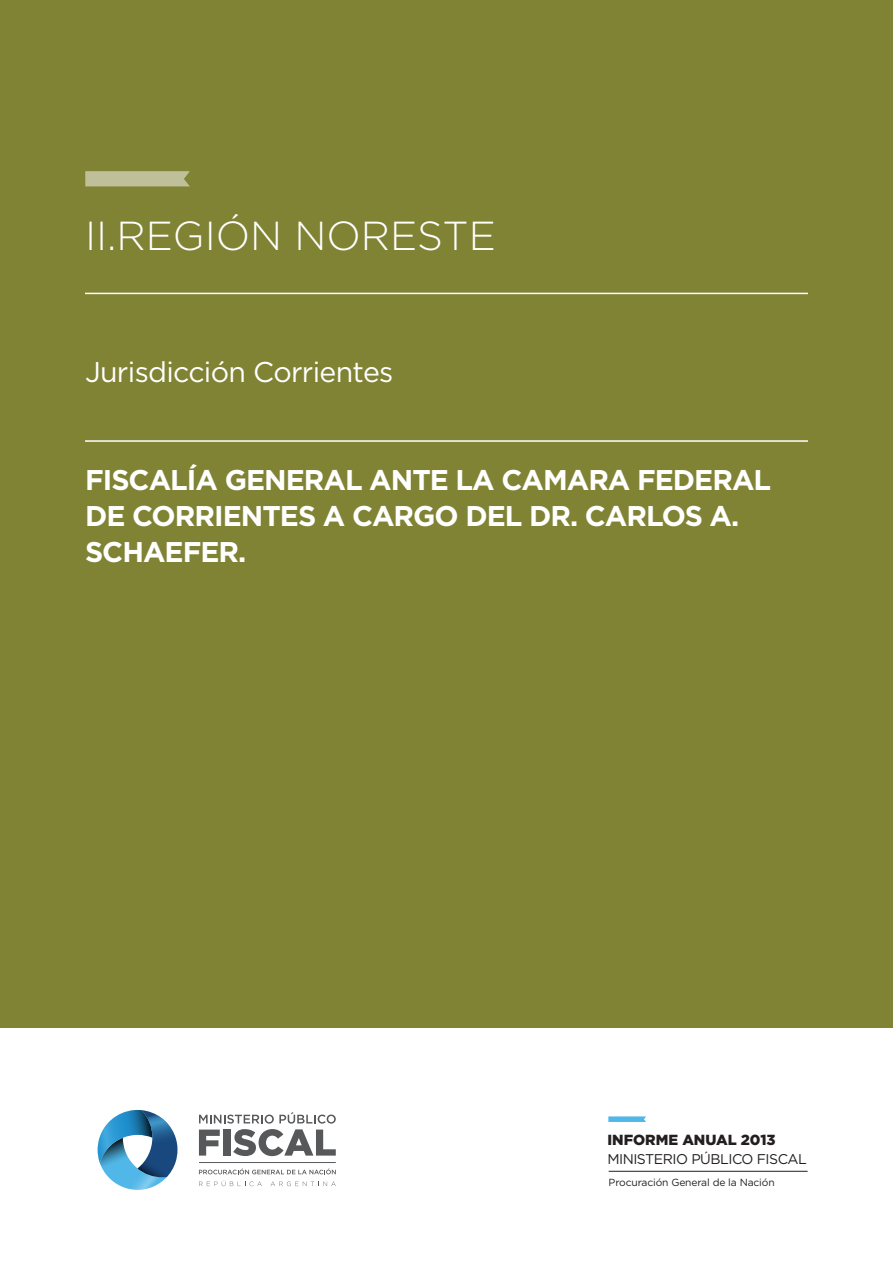
<style>
.page{position:relative;width:893px;height:1263px;background:#fff}
.page>*{position:absolute;margin:0;border:0;box-sizing:border-box;transform-origin:0 0}
.t1{font:300 40.5px "Gotham";color:#fff}
.t2{font:700 28.5px/36px "Gotham";letter-spacing:-.035em;color:#fff}
.t3{font:28.5px "Gotham";letter-spacing:-.025em;color:#fff}
.t4{font:900 14.7px "Gotham";color:#231f20}
.t5{font:14.1px "Gotham";letter-spacing:-.035em;color:#231f20}
.t6{font:10.35px "Gotham";letter-spacing:-.01em;color:#231f20}
</style>
<div class="page">
<div style="left:0;top:0;width:893px;height:1027px;background:#808334"></div>
<hr style="left:85px;top:293px;width:723px;height:1px;background:#fff">
<hr style="left:85px;top:440px;width:723px;height:2px;background:#fff">
<hr style="left:199px;top:1162px;width:137px;height:1px;background:#57585a">
<svg style="left:199px;top:1168px;width:137px;height:6px"></svg>
<svg style="left:199px;top:1180px;width:63px;height:6px"></svg>
<svg style="left:271px;top:1181px;width:65px;height:5px"></svg>
<svg style="left:199px;top:1129px;width:21px;height:26px"></svg>
<div style="left:223px;top:1129px;width:7px;height:26px;background:#57585a"></div>
<svg style="left:233px;top:1129px;width:103px;height:27px"></svg>
<svg style="left:199px;top:1112px;width:137px;height:11px"></svg>
<svg style="left:98px;top:1110px;width:79px;height:80px"></svg>
<svg style="left:608px;top:1116px;width:38px;height:6px"></svg>
<hr style="left:609px;top:1171px;width:199px;height:1px;background:#231f20">
<svg style="left:85px;top:171px;width:105px;height:15px;background:#bcbd94"></svg>
<h1 class="t1" style="left:85px;top:210px;width:412px">II.REGIÓN NORESTE</h1>
<p class="t3" style="left:85px;top:354px;width:310px">Jurisdicción Corrientes</p>
<p class="t2" style="left:85px;top:462px;width:688px">FISCALÍA GENERAL ANTE LA CAMARA FEDERAL<br>DE CORRIENTES A CARGO DEL DR. CARLOS A.<br>SCHAEFER.</p>
<p class="t4" style="left:607px;top:1130px;width:170px">INFORME ANUAL 2013</p>
<p class="t5" style="left:607px;top:1149px;width:201px">MINISTERIO PÚBLICO FISCAL</p>
<p class="t6" style="left:609px;top:1176px;width:168px">Procuración General de la Nación</p>
</div>
